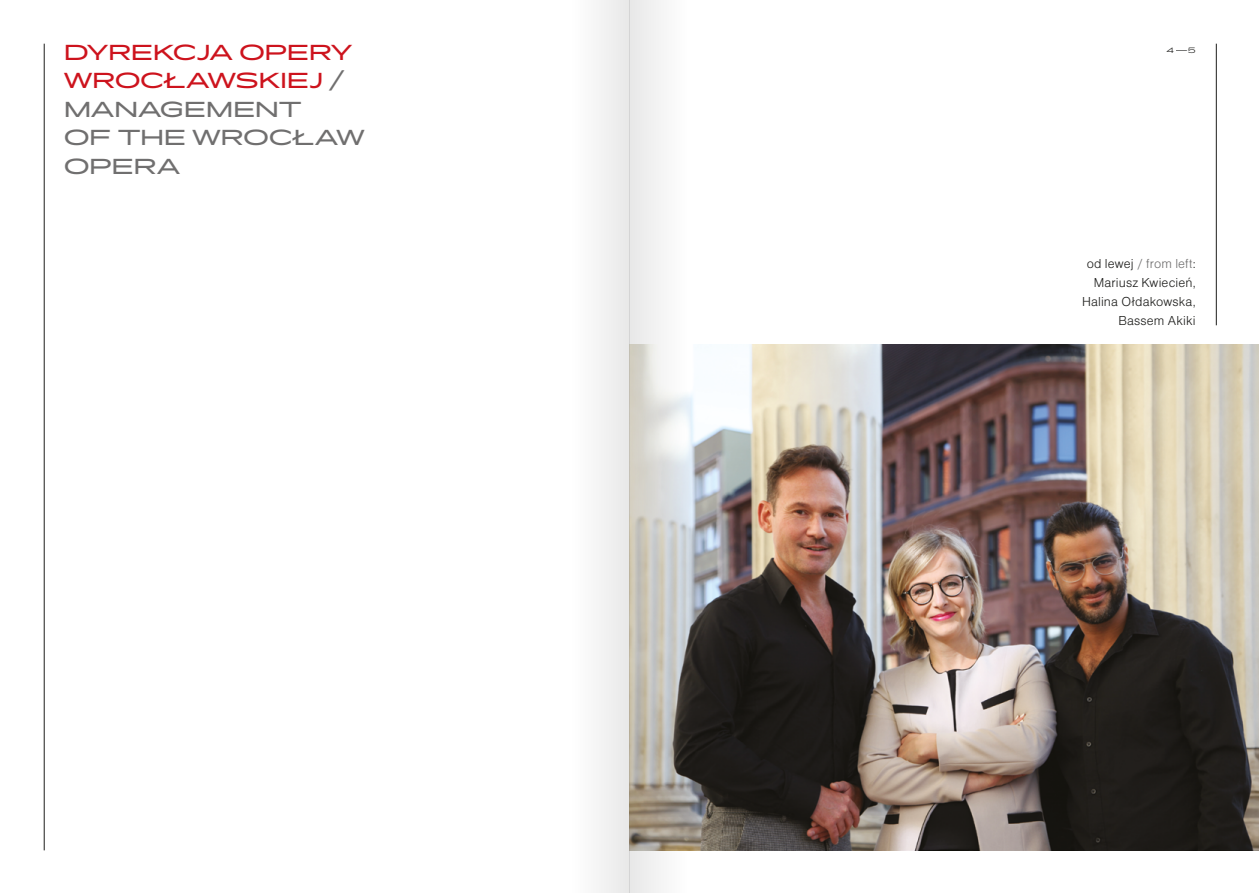
<style>
.page{position:relative;width:1259px;height:893px;background:#fff}
.page>*{position:absolute;margin:0;border:0;box-sizing:border-box;transform-origin:0 0}
.t1{font:21px/28.5px "Pano";letter-spacing:.015em;color:#706f6f}
.t2{font:21px "Pano";letter-spacing:-.005em;color:#cd131d}
.t3{font:13.5px/19.2px "Nimbus Sans DOT Ligh";letter-spacing:.01em;color:#1d1d1b;text-align:right}
.t4{font:300 7.5px "Pano";color:#1d1d1b}
.s1{color:#cd131d}
.s2{color:#706f6f}
</style>
<div class="page">
<img style="left:686px;top:344px;width:573px;height:506px">
<hr style="left:44px;top:44px;width:1px;height:806px;background:#1d1d1b">
<hr style="left:1216px;top:44px;width:1px;height:281px;background:#1d1d1b">
<svg style="left:629px;top:0;width:57px;height:893px"></svg>
<div style="left:573px;top:0;width:56px;height:893px;background:#f5f5f5"></div>
<h1 class="t2" style="left:64px;top:38px;width:290px">DYREKCJA OPERY</h1>
<p class="t4" style="left:1166px;top:45px;width:31px">4—5</p>
<h1 class="t1" style="left:64px;top:66px;width:302px"><span class="s1">WROCŁAWSKIEJ</span> /<br>MANAGEMENT<br>OF THE WROCŁAW<br>OPERA</h1>
<p class="t3" style="left:1082px;top:254px;width:115px">od lewej <span class="s2">/ from left</span>:<br>Mariusz Kwiecień,<br>Halina Ołdakowska,<br>Bassem Akiki</p>
</div>
